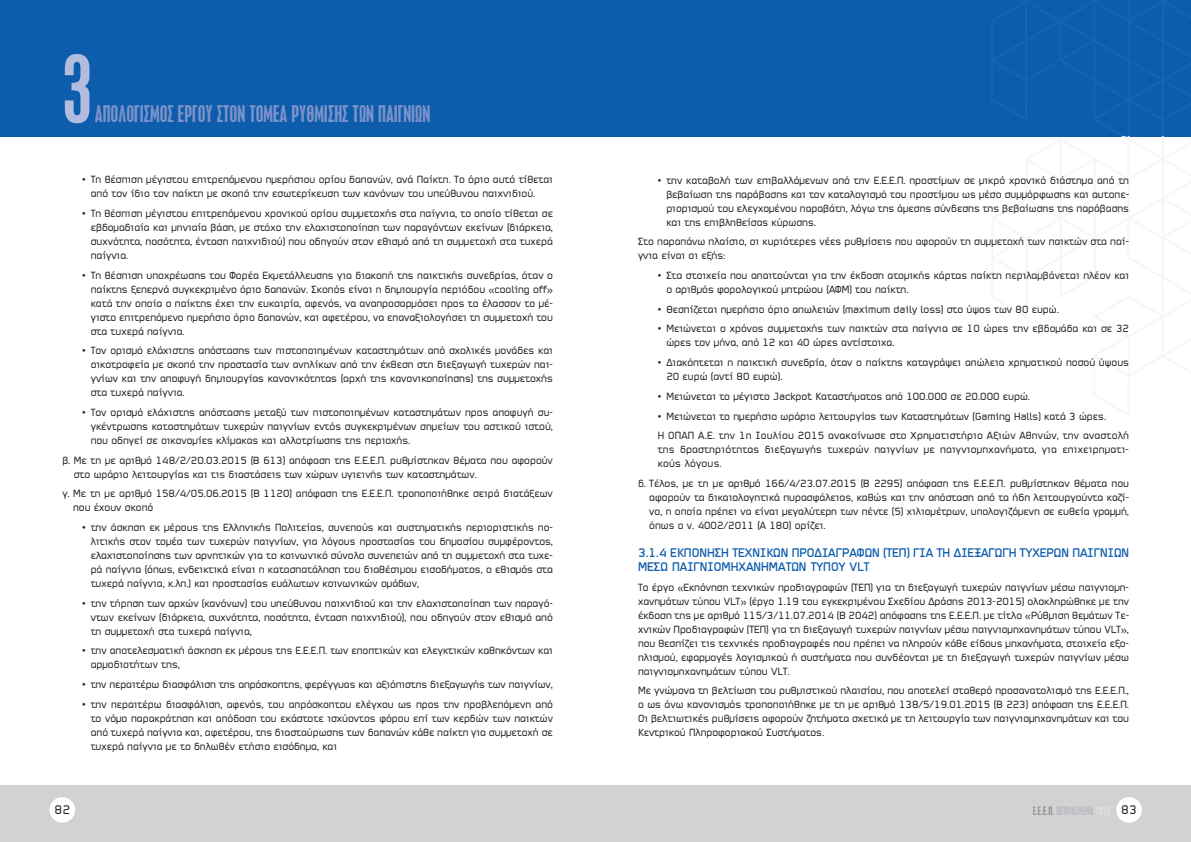
<style>
.page{position:relative;width:1191px;height:842px;background:#fff}
.page>*{position:absolute;margin:0;border:0;box-sizing:border-box;transform-origin:0 0}
.t1{font:98px "CF Eteocles";color:#b1bcdf}
.t2{font:24px "CF Eteocles";color:#7c92ca}
.t3{font:700 12px/14px "PF Sector A";color:#0d5dac}
.t4{font:12px "CF Eteocles";color:#b9babd}
.t5{font:12px "PF Sector A";color:#231f20}
.t6{font:10px/14px "PF Sector A";color:#231f20;text-align:justify}
.t7{font:10px/14px "PF Sector A";letter-spacing:.02em;color:#231f20}
.s1{color:#919396}
.s2{color:#e1e2e4}
.s3{font-family:"PF Sector A";color:#231f20}
</style>
<div class="page">
<div style="left:0;top:0;width:1191px;height:136px;background:#0d5dac"></div>
<div style="left:0;top:785px;width:1191px;height:57px;background:#d1d2d4"></div>
<div style="left:50px;top:797px;width:25px;height:26px;background:#fff;border-radius:50%"></div>
<div style="left:1116px;top:797px;width:25px;height:26px;background:#fff;border-radius:50%"></div>
<p class="t1" style="left:62px;top:43px;width:31px">3</p>
<p class="t2" style="left:95px;top:103px;width:337px">ΑΠΟΛΟΓΙΣΜΟΣ ΕΡΓΟΥ ΣΤΟΝ ΤΟΜΕΑ ΡΥΘΜΙΣΗΣ ΤΩΝ ΠΑΙΓΝΙΩΝ</p>
<p class="t6" style="left:91px;top:173px;width:464px;text-indent:-8px">• Τη θέσπιση µέγιστου επιτρεπόµενου ηµερήσιου ορίου δαπανών, ανά Παίκτη. Το όριο αυτό τίθεται από τον ίδιο τον παίκτη µε σκοπό την εσωτερίκευση των κανόνων του υπεύθυνου παιχνιδιού.</p>
<p class="t6" style="left:91px;top:206px;width:464px;text-indent:-8px">• Τη θέσπιση µέγιστου επιτρεπόµενου χρονικού ορίου συµµετοχής στα παίγνια, το οποίο τίθεται σε εβδοµαδιαία και µηνιαία βάση, µε στόχο την ελαχιστοποίηση των παραγόντων εκείνων (διάρκεια, συχνότητα, ποσότητα, ένταση παιχνιδιού) που οδηγούν στον εθισµό από τη συµµετοχή στα τυχερά παίγνια.</p>
<p class="t6" style="left:91px;top:268px;width:464px;text-indent:-8px">• Τη θέσπιση υποχρέωσης του Φορέα Εκµετάλλευσης για διακοπή της παικτικής συνεδρίας, όταν ο παίκτης ξεπερνά συγκεκριµένο όριο δαπανών. Σκοπός είναι η δηµιουργία περιόδου «cooling off» κατά την οποία ο παίκτης έχει την ευκαιρία, αφενός, να αναπροσαρµόσει προς το έλασσον το µέ&shy;γιστο επιτρεπόµενο ηµερήσιο όριο δαπανών, και αφετέρου, να επαναξιολογήσει τη συµµετοχή του στα τυχερά παίγνια.</p>
<p class="t6" style="left:91px;top:344px;width:464px;text-indent:-8px">• Τον ορισµό ελάχιστης απόστασης των πιστοποιηµένων καταστηµάτων από σχολικές µονάδες και οικοτροφεία µε σκοπό την προστασία των ανηλίκων από την έκθεση στη διεξαγωγή τυχερών παι&shy;γνίων και την αποφυγή δηµιουργίας κανονικότητας (αρχή της κανονικοποίησης) της συµµετοχής στα τυχερά παίγνια.</p>
<p class="t6" style="left:91px;top:405px;width:464px;text-indent:-8px">• Τον ορισµό ελάχιστης απόστασης µεταξύ των πιστοποιηµένων καταστηµάτων προς αποφυγή συ&shy;γκέντρωσης καταστηµάτων τυχερών παιγνίων εντός συγκεκριµένων σηµείων του αστικού ιστού, που οδηγεί σε οικονοµίες κλίµακας και αλλοτρίωσης της περιοχής.</p>
<p class="t6" style="left:74px;top:453px;width:480px;text-indent:-11px">β. Με τη µε αριθµό 148/2/20.03.2015 (Β 613) απόφαση της Ε.Ε.Ε.Π. ρυθµίστηκαν θέµατα που αφορούν στο ωράριο λειτουργίας και τις διαστάσεις των χώρων υγιεινής των καταστηµάτων.</p>
<p class="t6" style="left:73px;top:487px;width:481px;text-indent:-11px">γ. Με τη µε αριθµό 158/4/05.06.2015 (Β 1120) απόφαση της Ε.Ε.Ε.Π. τροποποιήθηκε σειρά διατάξεων που έχουν σκοπό</p>
<p class="t6" style="left:91px;top:520px;width:464px;text-indent:-8px">• την άσκηση εκ µέρους της Ελληνικής Πολιτείας, συνεπούς και συστηµατικής περιοριστικής πο&shy;λιτικής στον τοµέα των τυχερών παιγνίων, για λόγους προστασίας του δηµοσίου συµφέροντος, ελαχιστοποίησης των αρνητικών για το κοινωνικό σύνολο συνεπειών από τη συµµετοχή στα τυχε&shy;ρά παίγνια (όπως, ενδεικτικά είναι η κατασπατάληση του διαθέσιµου εισοδήµατος, ο εθισµός στα τυχερά παίγνια, κ.λπ.) και προστασίας ευάλωτων κοινωνικών οµάδων,</p>
<p class="t6" style="left:91px;top:596px;width:464px;text-indent:-8px">• την τήρηση των αρχών (κανόνων) του υπεύθυνου παιχνιδιού και την ελαχιστοποίηση των παραγό&shy;ντων εκείνων (διάρκεια, συχνότητα, ποσότητα, ένταση παιχνιδιού), που οδηγούν στον εθισµό από τη συµµετοχή στα τυχερά παίγνια,</p>
<p class="t6" style="left:91px;top:644px;width:464px;text-indent:-8px">• την αποτελεσµατική άσκηση εκ µέρους της Ε.Ε.Ε.Π. των εποπτικών και ελεγκτικών καθηκόντων και αρµοδιοτήτων της,</p>
<p class="t6" style="left:82px;top:677px;width:472px">• την περαιτέρω διασφάλιση της απρόσκοπτης, φερέγγυας και αξιόπιστης διεξαγωγής των παιγνίων,</p>
<p class="t6" style="left:91px;top:697px;width:464px;text-indent:-8px">• την περαιτέρω διασφάλιση, αφενός, του απρόσκοπτου ελέγχου ως προς την προβλεπόµενη από το νόµο παρακράτηση και απόδοση του εκάστοτε ισχύοντος φόρου επί των κερδών των παικτών από τυχερά παίγνια και, αφετέρου, της διασταύρωσης των δαπανών κάθε παίκτη για συµµετοχή σε τυχερά παίγνια µε το δηλωθέν ετήσιο εισόδηµα, και</p>
<p class="t6" style="left:666px;top:173px;width:464px;text-indent:-8px">• την καταβολή των επιβαλλόµενων από την Ε.Ε.Ε.Π. προστίµων σε µικρό χρονικό διάστηµα από τη βεβαίωση της παράβασης και τον καταλογισµό του προστίµου ως µέσο συµµόρφωσης και αυτοπε&shy;ριορισµού του ελεγχοµένου παραβάτη, λόγω της άµεσης σύνδεσης της βεβαίωσης της παράβασης και της επιβληθείσας κύρωσης.</p>
<p class="t6" style="left:638px;top:235px;width:492px">Στο παραπάνω πλαίσιο, οι κυριότερες νέες ρυθµίσεις που αφορούν τη συµµετοχή των παικτών στα παί&shy;γνια είναι οι εξής:</p>
<p class="t6" style="left:666px;top:268px;width:464px;text-indent:-8px">• Στα στοιχεία που απαιτούνται για την έκδοση ατοµικής κάρτας παίκτη περιλαµβάνεται πλέον και ο αριθµός φορολογικού µητρώου (ΑΦΜ) του παίκτη.</p>
<p class="t6" style="left:658px;top:302px;width:402px">• Θεσπίζεται ηµερήσιο όριο απωλειών (maximum daily loss) στο ύψος των 80 ευρώ.</p>
<p class="t6" style="left:666px;top:322px;width:464px;text-indent:-8px">• Μειώνεται ο χρόνος συµµετοχής των παικτών στα παίγνια σε 10 ώρες την εβδοµάδα και σε 32 ώρες τον µήνα, από 12 και 40 ώρες αντίστοιχα.</p>
<p class="t6" style="left:666px;top:355px;width:464px;text-indent:-8px">• ∆ιακόπτεται η παικτική συνεδρία, όταν ο παίκτης καταγράψει απώλεια χρηµατικού ποσού ύψους<br>20 ευρώ (αντί 80 ευρώ).</p>
<p class="t6" style="left:658px;top:389px;width:374px">• Μειώνεται το µέγιστο Jackpot Καταστήµατος από 100.000 σε 20.000 ευρώ.</p>
<p class="t6" style="left:658px;top:406px;width:473px;line-height:19.7px">• Μειώνεται το ηµερήσιο ωράριο λειτουργίας των Καταστηµάτων (Gaming Halls) κατά 3 ώρες.<br>H ΟΠΑΠ Α.Ε. την 1η Ιουλίου 2015 ανακοίνωσε στο Χρηµατιστήριο Αξιών Αθηνών, την αναστολή</p>
<p class="t7" style="left:658px;top:442px;width:473px">της δραστηριότητας διεξαγωγής τυχερών παιγνίων µε παιγνιοµηχανήµατα, για επιχειρηµατι&shy;κούς λόγους.</p>
<p class="t6" style="left:649px;top:476px;width:481px;text-indent:-11px">δ. Τέλος, µε τη µε αριθµό 166/4/23.07.2015 (Β 2295) απόφαση της Ε.Ε.Ε.Π. ρυθµίστηκαν θέµατα που αφορούν τα δικαιολογητικά πυρασφάλειας, καθώς και την απόσταση από τα ήδη λειτουργούντα καζί&shy;νο, η οποία πρέπει να είναι µεγαλύτερη των πέντε (5) χιλιοµέτρων, υπολογιζόµενη σε ευθεία γραµµή, όπως ο ν. 4002/2011 (Α 180) ορίζει.</p>
<p class="t3" style="left:638px;top:545px;width:492px">3.1.4 ΕΚΠΟΝΗΣΗ ΤΕΧΝΙΚΩΝ ΠΡΟ∆ΙΑΓΡΑΦΩΝ (ΤΕΠ) ΓΙΑ ΤΗ ∆ΙΕΞΑΓΩΓΗ ΤΥΧΕΡΩΝ ΠΑΙΓΝΙΩΝ<br>ΜΕΣΩ ΠΑΙΓΝΙΟΜΗΧΑΝΗΜΑΤΩΝ ΤΥΠΟΥ VLT</p>
<p class="t6" style="left:638px;top:580px;width:492px">Το έργο «Εκπόνηση τεχνικών προδιαγραφών (ΤΕΠ) για τη διεξαγωγή τυχερών παιγνίων µέσω παιγνιοµη&shy;χανηµάτων τύπου VLT» (έργο 1.19 του εγκεκριµένου Σχεδίου ∆ράσης 2013-2015) ολοκληρώθηκε µε την έκδοση της µε αριθµό 115/3/11.07.2014 (Β 2042) απόφασης της Ε.Ε.Ε.Π. µε τίτλο «Ρύθµιση θεµάτων Τε&shy;χνικών Προδιαγραφών (ΤΕΠ) για τη διεξαγωγή τυχερών παιγνίων µέσω παιγνιοµηχανηµάτων τύπου VLT», που θεσπίζει τις τεχνικές προδιαγραφές που πρέπει να πληρούν κάθε είδους µηχανήµατα, στοιχεία εξο&shy;πλισµού, εφαρµογές λογισµικού ή συστήµατα που συνδέονται µε τη διεξαγωγή τυχερών παιγνίων µέσω παιγνιοµηχανηµάτων τύπου VLT.</p>
<p class="t6" style="left:638px;top:683px;width:492px">Με γνώµονα τη βελτίωση του ρυθµιστικού πλαισίου, που αποτελεί σταθερό προσανατολισµό της Ε.Ε.Ε.Π., ο ως άνω κανονισµός τροποποιήθηκε µε τη µε αριθµό 138/5/19.01.2015 (Β 223) απόφαση της Ε.Ε.Ε.Π.<br>Οι βελτιωτικές ρυθµίσεις αφορούν ζητήµατα σχετικά µε τη λειτουργία των παιγνιοµηχανηµάτων και του Κεντρικού Πληροφοριακού Συστήµατος.</p>
<p class="t5" style="left:55px;top:802px;width:17px">82</p>
<p class="t4" style="left:1032px;top:805px;width:106px"><span class="s1">E.E.Ε.Π.</span> ΠΕΠΡAΓΜΕΝΑ <span class="s2">2015</span> <span class="s3">83</span></p>
</div>
